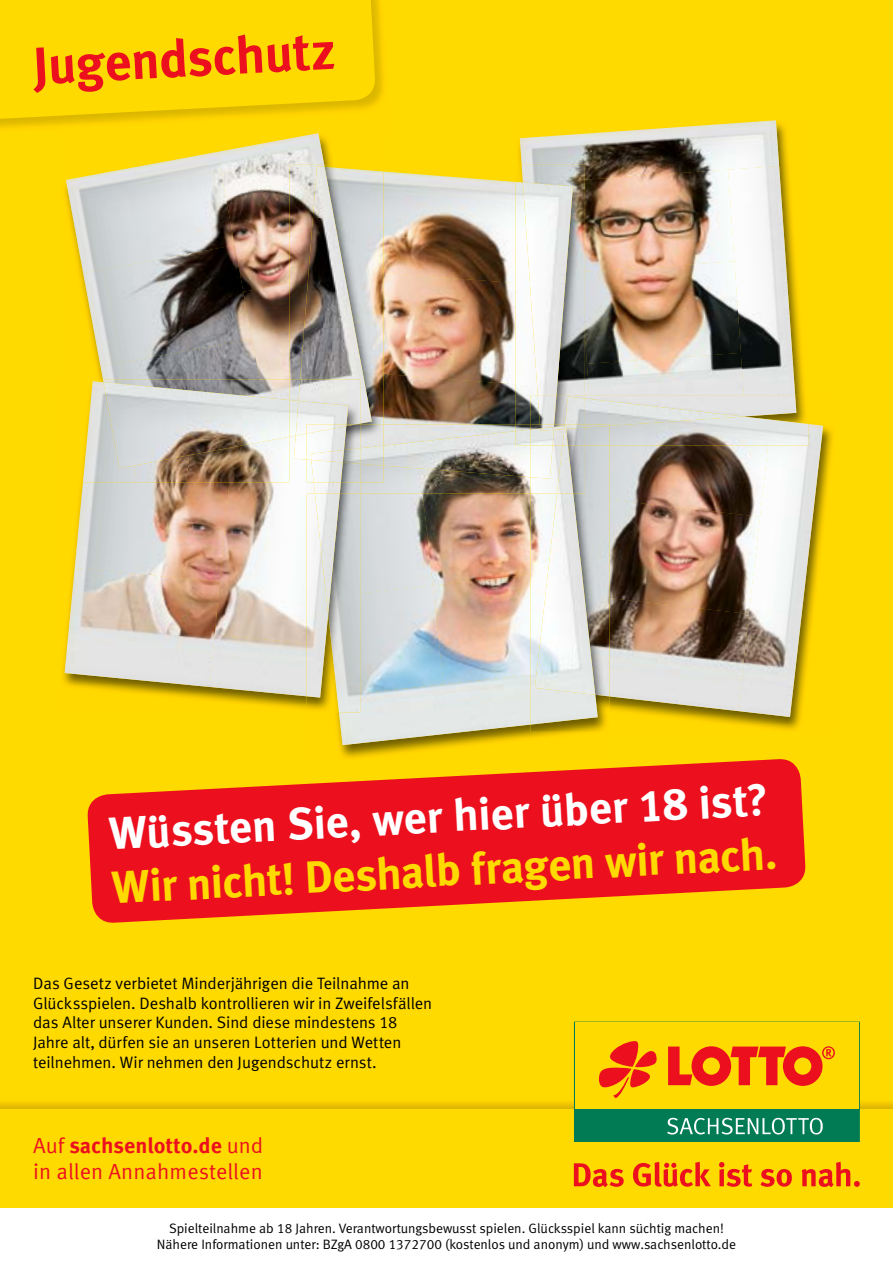
<style>
.page{position:relative;width:893px;height:1263px;background:#ffda00}
.page>*{position:absolute;margin:0;border:0;box-sizing:border-box;transform-origin:0 0}
.t1{font:52.5px "Meta Bold Turk LF";color:#ec101f}
.t2{font:45px "Meta Bold Turk LF";color:#ffda00}
.t3{font:45px "Meta Bold Turk LF";color:#fff}
.t4{font:21.75px/26.1px "Meta Pro";letter-spacing:.005em;color:#ec101f}
.t5{font:16.5px/19.8px "Meta Normal Turk LF";letter-spacing:-.005em;color:#000}
.t6{font:13.65px/16.4px "Meta Normal Turk LF";color:#000;text-align:center}
.s1{font-weight:700}
</style>
<div class="page">
<svg style="left:87px;top:759px;width:719px;height:164px;fill:#ec101f"></svg>
<img style="left:519px;top:123px;width:285px;height:272px">
<img style="left:520px;top:120px;width:259px;height:49px">
<img style="left:585px;top:169px;width:143px;height:92px">
<img style="left:728px;top:166px;width:67px;height:229px">
<img style="left:585px;top:261px;width:156px;height:92px">
<img style="left:585px;top:333px;width:4px;height:62px">
<img style="left:587px;top:353px;width:157px;height:42px">
<img style="left:519px;top:165px;width:3px;height:17px">
<img style="left:522px;top:165px;width:63px;height:230px">
<img style="left:383px;top:171px;width:133px;height:102px">
<img style="left:383px;top:273px;width:133px;height:101px">
<img style="left:383px;top:374px;width:133px;height:57px">
<img style="left:516px;top:182px;width:15px;height:243px">
<img style="left:523px;top:182px;width:50px;height:213px">
<img style="left:334px;top:167px;width:49px;height:155px">
<img style="left:360px;top:322px;width:23px;height:103px">
<img style="left:66px;top:152px;width:151px;height:121px">
<img style="left:217px;top:133px;width:107px;height:150px">
<img style="left:83px;top:245px;width:169px;height:122px">
<img style="left:243px;top:283px;width:47px;height:97px">
<img style="left:100px;top:338px;width:160px;height:42px">
<img style="left:290px;top:165px;width:35px;height:215px">
<img style="left:300px;top:218px;width:72px;height:206px">
<img style="left:313px;top:166px;width:21px;height:52px">
<img style="left:625px;top:425px;width:207px;height:305px">
<img style="left:796px;top:395px;width:9px;height:21px">
<img style="left:585px;top:395px;width:211px;height:21px">
<img style="left:556px;top:395px;width:29px;height:30px">
<img style="left:531px;top:395px;width:7px;height:30px">
<img style="left:538px;top:395px;width:18px;height:30px">
<img style="left:609px;top:445px;width:129px;height:54px">
<img style="left:738px;top:424px;width:85px;height:293px">
<img style="left:609px;top:499px;width:151px;height:115px">
<img style="left:609px;top:598px;width:140px;height:113px">
<img style="left:609px;top:416px;width:199px;height:29px">
<img style="left:565px;top:397px;width:178px;height:29px">
<img style="left:516px;top:425px;width:15px;height:6px">
<img style="left:360px;top:425px;width:23px;height:21px">
<img style="left:306px;top:712px;width:303px;height:48px">
<svg style="left:531px;top:425px;width:9px;height:4px"></svg>
<img style="left:540px;top:425px;width:14px;height:2px">
<img style="left:531px;top:696px;width:78px;height:36px">
<img style="left:585px;top:445px;width:24px;height:251px">
<img style="left:566px;top:425px;width:43px;height:20px">
<img style="left:585px;top:425px;width:24px;height:3px">
<img style="left:573px;top:445px;width:12px;height:48px">
<img style="left:360px;top:493px;width:63px;height:92px">
<img style="left:423px;top:493px;width:108px;height:92px">
<img style="left:360px;top:585px;width:73px;height:90px">
<img style="left:433px;top:575px;width:98px;height:100px">
<img style="left:339px;top:675px;width:192px;height:70px">
<img style="left:360px;top:477px;width:171px;height:16px">
<img style="left:383px;top:431px;width:148px;height:46px">
<img style="left:360px;top:466px;width:23px;height:17px">
<img style="left:360px;top:446px;width:23px;height:20px">
<img style="left:531px;top:493px;width:67px;height:231px">
<img style="left:531px;top:445px;width:26px;height:48px">
<img style="left:554px;top:430px;width:8px;height:15px">
<img style="left:531px;top:445px;width:21px;height:34px">
<img style="left:531px;top:429px;width:23px;height:16px">
<img style="left:540px;top:427px;width:14px;height:4px">
<img style="left:535px;top:493px;width:60px;height:202px">
<img style="left:557px;top:445px;width:16px;height:48px">
<img style="left:562px;top:429px;width:6px;height:16px">
<svg style="left:554px;top:425px;width:12px;height:5px"></svg>
<img style="left:63px;top:552px;width:243px;height:157px">
<img style="left:103px;top:380px;width:195px;height:20px">
<img style="left:298px;top:380px;width:62px;height:44px">
<img style="left:346px;top:426px;width:14px;height:22px">
<svg style="left:348px;top:424px;width:12px;height:2px"></svg>
<img style="left:306px;top:698px;width:22px;height:12px">
<img style="left:328px;top:493px;width:32px;height:219px">
<img style="left:341px;top:464px;width:19px;height:29px">
<img style="left:343px;top:448px;width:17px;height:16px">
<img style="left:75px;top:483px;width:140px;height:85px">
<img style="left:215px;top:483px;width:91px;height:151px">
<img style="left:65px;top:568px;width:155px;height:119px">
<img style="left:210px;top:634px;width:96px;height:62px">
<img style="left:290px;top:483px;width:16px;height:10px">
<img style="left:83px;top:381px;width:53px;height:102px">
<img style="left:189px;top:437px;width:117px;height:46px">
<img style="left:134px;top:468px;width:55px;height:15px">
<img style="left:294px;top:436px;width:12px;height:24px">
<img style="left:103px;top:382px;width:140px;height:86px">
<img style="left:243px;top:396px;width:47px;height:49px">
<img style="left:290px;top:400px;width:8px;height:37px">
<img style="left:296px;top:401px;width:52px;height:35px">
<img style="left:306px;top:493px;width:22px;height:205px">
<svg style="left:306px;top:483px;width:8px;height:10px"></svg>
<img style="left:306px;top:460px;width:5px;height:23px">
<img style="left:306px;top:434px;width:40px;height:26px">
<img style="left:306px;top:425px;width:40px;height:9px">
<img style="left:314px;top:483px;width:27px;height:131px">
<img style="left:311px;top:462px;width:32px;height:21px">
<img style="left:311px;top:450px;width:33px;height:12px">
<div style="left:0;top:1208px;width:893px;height:55px;background:#fff"></div>
<svg style="left:574px;top:1162px;width:286px;height:25px"></svg>
<svg style="left:574px;top:1022px;width:286px;height:120px"></svg>
<svg style="left:0;top:0;width:376px;height:120px"></svg>
<h1 class="t1" style="left:32px;top:36px;width:304px;rotate:-3deg">Jugendschutz</h1>
<h2 class="t3" style="left:108px;top:808px;width:661px;rotate:-3deg">Wüssten Sie, wer hier über 18 ist?</h2>
<h2 class="t2" style="left:111px;top:862px;width:667px;rotate:-3deg">Wir nicht! Deshalb fragen wir nach.</h2>
<p class="t5" style="left:33px;top:973px;width:401px">Das Gesetz verbietet Minderjährigen die Teilnahme an Glücksspielen. Deshalb kontrollieren wir in Zweifelsfällen das Alter unserer Kunden. Sind diese mindestens 18<br>Jahre alt, dürfen sie an unseren Lotterien und Wetten teilnehmen. Wir nehmen den Jugendschutz ernst.</p>
<h3 class="t4" style="left:33px;top:1131px;width:232px">Auf <span class="s1">sachsenlotto.de</span> und in allen Annahmestellen</h3>
<p class="t6" style="left:157px;top:1219px;width:581px">Spielteilnahme ab 18 Jahren. Verantwortungsbewusst spielen. Glücksspiel kann süchtig machen!<br>Nähere Informationen unter: BZgA 0800 1372700 (kostenlos und anonym) und www.sachsenlotto.de</p>
</div>
